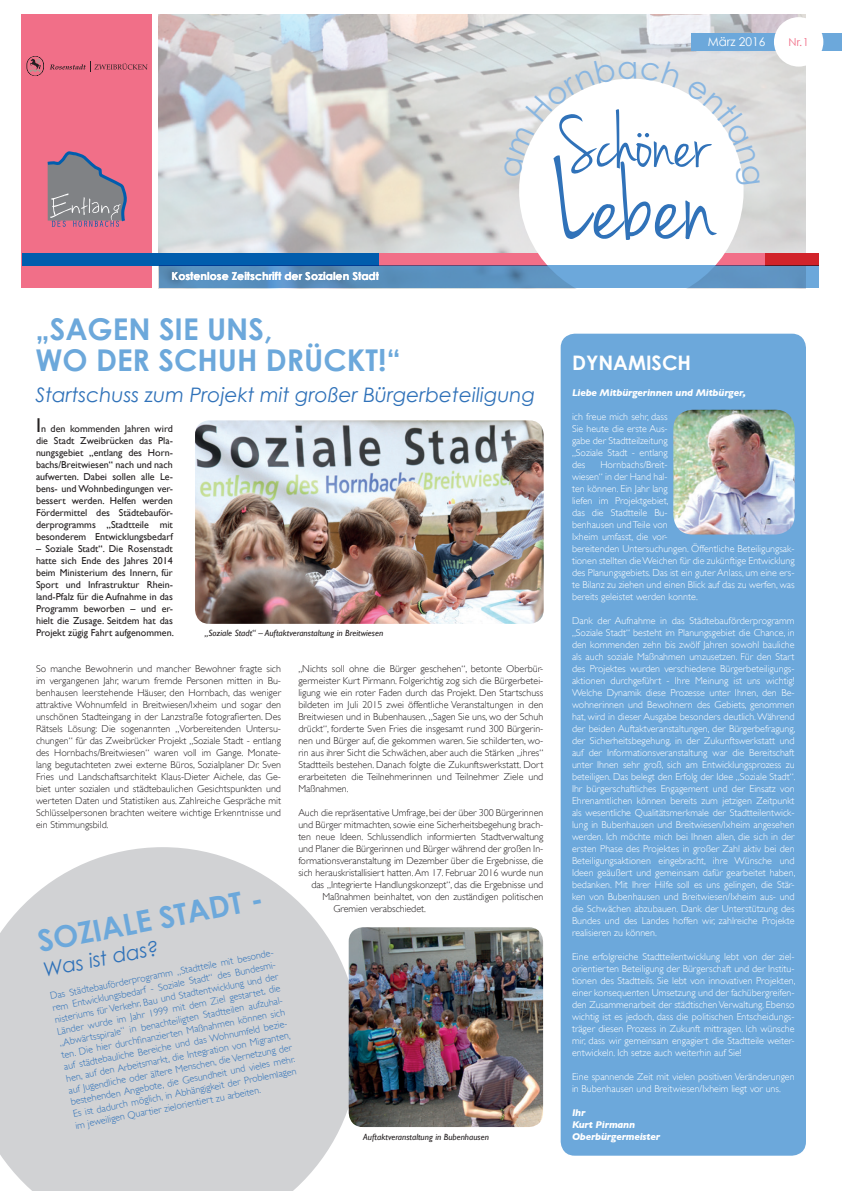
<style>
.page{position:relative;width:842px;height:1191px;background:#fff}
.page>*{position:absolute;margin:0;border:0;box-sizing:border-box;transform-origin:0 0}
.t1{font:120px "Jenna Sue";color:#3072b9}
.t2{font:80px "Jenna Sue";color:#3072b9}
.t3{font:700 30px/31px "Century Gothic";color:#6ca8db}
.t4{font:italic 20px "Century Gothic";color:#3072b9}
.t5{font:700 20px "Century Gothic";color:#fff}
.t6{font:12px "Century Gothic";color:#fff}
.t7{font:700 11px "Century Gothic";color:#fff}
.t8{font:11px "Century Gothic";color:#f16f88}
.t9{font:300 10px/12px "Gill Sans";color:#fff;text-align:justify}
.t10{font:300 10px/12px "Gill Sans";letter-spacing:-.005em;color:#231f20;text-align:justify}
.t11{font:300 10px/12px "Gill Sans";color:#3072b9}
.t12{font:10px/12px "Gill Sans";color:#231f20;text-align:justify}
.t13{font:italic 700 10px/12px "Gill Sans";letter-spacing:-.02em;color:#fff}
.t14{font:italic 9px "Gill Sans";color:#231f20}
.s1{font-size:20px}
</style>
<div class="page">
<img style="left:195px;top:420px;width:349px;height:204px">
<div style="left:561px;top:334px;width:245px;height:821px;background:#6ca8db;border-radius:14px"></div>
<img style="left:673px;top:410px;width:122px;height:124px">
<div style="left:22px;top:14px;width:130px;height:274px;background:#f16f88"></div>
<img style="left:159px;top:14px;width:647px;height:239px">
<div style="left:22px;top:253px;width:363px;height:13px;background:#015dad"></div>
<div style="left:379px;top:253px;width:400px;height:13px;background:#f16f88"></div>
<div style="left:765px;top:253px;width:53px;height:13px;background:#d1232a"></div>
<svg style="left:504px;top:185px;width:255px;height:104px"></svg>
<svg style="left:159px;top:266px;width:659px;height:22px;background:#5e95c4"></svg>
<svg style="left:50px;top:61px;width:98px;height:11px"></svg>
<svg style="left:26px;top:56px;width:18px;height:20px"></svg>
<svg style="left:47px;top:151px;width:80px;height:76px"></svg>
<div style="left:691px;top:33px;width:151px;height:17px;background:#6ca8db"></div>
<div style="left:774px;top:17px;width:49px;height:50px;background:#fff;border-radius:50%"></div>
<svg style="left:0;top:847px;width:349px;height:344px;background:#d6d6d8"></svg>
<img style="left:349px;top:927px;width:194px;height:200px">
<svg style="left:503px;top:57px;width:257px;height:128px"></svg>
<p class="t6" style="left:708px;top:34px;width:59px">März 2016</p>
<p class="t8" style="left:788px;top:35px;width:22px">Nr.1</p>
<p class="t7" style="left:171px;top:269px;width:209px">Kostenlose Zeitschrift der Sozialen Stadt</p>
<h2 class="t2" style="left:560px;top:98px;width:150px">Schoner</h2>
<h1 class="t1" style="left:553px;top:135px;width:164px">Leben</h1>
<h3 class="t3" style="left:35px;top:313px;width:367px">„SAGEN SIE UNS,<br>WO DER SCHUH DRÜCKT!“</h3>
<h3 class="t4" style="left:35px;top:383px;width:501px">Startschuss zum Projekt mit großer Bürgerbeteiligung</h3>
<p class="t12" style="left:36px;top:423px;width:138px"><span class="s1">I</span>n den kommenden Jahren wird die Stadt Zweibrücken das Pla&shy;nungsgebiet „entlang des Horn&shy;bachs/Breitwiesen“ nach und nach aufwerten. Dabei sollen alle Le&shy;bens- und Wohnbedingungen ver&shy;bessert werden. Helfen werden Fördermittel des Städtebauför&shy;derprogramms „Stadtteile mit besonderem Entwicklungsbedarf</p>
<p class="t12" style="left:36px;top:543px;width:139px">– Soziale Stadt“. Die Rosenstadt hatte sich Ende des Jahres 2014 beim Ministerium des Innern, für Sport und Infrastruktur Rhein&shy;land-Pfalz für die Aufnahme in das Programm beworben – und er&shy;hielt die Zusage. Seitdem hat das Projekt zügig Fahrt aufgenommen.</p>
<p class="t14" style="left:205px;top:628px;width:180px">„Soziale Stadt“ – Auftaktveranstaltung in Breitwiesen</p>
<p class="t10" style="left:36px;top:663px;width:247px">So manche Bewohnerin und mancher Bewohner fragte sich im vergangenen Jahr, warum fremde Personen mitten in Bu&shy;benhausen leerstehende Häuser, den Hornbach, das weniger attraktive Wohnumfeld in Breitwiesen/Ixheim und sogar den unschönen Stadteingang in der Lanzstraße fotografierten. Des Rätsels Lösung: Die sogenannten „Vorbereitenden Untersu&shy;chungen“ für das Zweibrücker Projekt „Soziale Stadt - entlang des Hornbachs/Breitwiesen“ waren voll im Gange. Monate&shy;lang begutachteten zwei externe Büros, Sozialplaner Dr. Sven Fries und Landschaftsarchitekt Klaus-Dieter Aichele, das Ge&shy;biet unter sozialen und städtebaulichen Gesichtspunkten und werteten Daten und Statistiken aus. Zahlreiche Gespräche mit Schlüsselpersonen brachten weitere wichtige Erkenntnisse und ein Stimmungsbild.</p>
<p class="t10" style="left:298px;top:663px;width:247px">„Nichts soll ohne die Bürger geschehen“, betonte Oberbür&shy;germeister Kurt Pirmann. Folgerichtig zog sich die Bürgerbetei&shy;ligung wie ein roter Faden durch das Projekt. Den Startschuss bildeten im Juli 2015 zwei öffentliche Veranstaltungen in den Breitwiesen und in Bubenhausen. „Sagen Sie uns, wo der Schuh drückt“, forderte Sven Fries die insgesamt rund 300 Bürgerin&shy;nen und Bürger auf, die gekommen waren. Sie schilderten, wo&shy;rin aus ihrer Sicht die Schwächen, aber auch die Stärken „ihres“ Stadtteils bestehen. Danach folgte die Zukunftswerkstatt. Dort erarbeiteten die Teilnehmerinnen und Teilnehmer Ziele und Maßnahmen.</p>
<p class="t10" style="left:298px;top:807px;width:247px">Auch die repräsentative Umfrage, bei der über 300 Bürgerinnen</p>
<p class="t10" style="left:298px;top:819px;width:246px">und Bürger mitmachten, sowie eine Sicherheitsbegehung brach-</p>
<p class="t10" style="left:298px;top:831px;width:246px">ten neue Ideen. Schlussendlich informierten Stadtverwaltung</p>
<p class="t10" style="left:298px;top:843px;width:246px">und Planer die Bürgerinnen und Bürger während der großen In-</p>
<p class="t10" style="left:298px;top:855px;width:247px">formationsveranstaltung im Dezember über die Ergebnisse, die</p>
<p class="t10" style="left:298px;top:867px;width:247px">sich herauskristallisiert hatten. Am 17. Februar 2016 wurde nun</p>
<p class="t10" style="left:311px;top:879px;width:234px">das „Integrierte Handlungskonzept“, das die Ergebnisse und</p>
<p class="t10" style="left:322px;top:891px;width:223px">Maßnahmen beinhaltet, von den zuständigen politischen</p>
<p class="t10" style="left:333px;top:903px;width:94px">Gremien verabschiedet.</p>
<h3 class="t3" style="left:35px;top:925px;width:230px;rotate:-11deg">SOZIALE STADT -</h3>
<h3 class="t4" style="left:41px;top:957px;width:119px;rotate:-11deg">Was ist das?</h3>
<p class="t11" style="left:49px;top:990px;width:236px;rotate:-11deg">Das Städtebauförderprogramm „Stadtteile mit besonde&shy;rem Entwicklungsbedarf - Soziale Stadt“ des Bundesmi&shy;nisteriums für Verkehr, Bau und Stadtentwicklung und der Länder wurde im Jahr 1999 mit dem Ziel gestartet, die „Abwärtsspirale“ in benachteiligten Stadtteilen aufzuhal&shy;ten. Die hier durchfi nanzierten Maßnahmen können sich auf städtebauliche Bereiche und das Wohnumfeld bezie&shy;hen, auf den Arbeitsmarkt, die Integration von Migranten, auf Jugendliche oder ältere Menschen, die Vernetzung der bestehenden Angebote, die Gesundheit und vieles mehr.<br>Es ist dadurch möglich, in Abhängigkeit der Problemlagen im jeweiligen Quartier zielorientiert zu arbeiten.</p>
<p class="t14" style="left:363px;top:1132px;width:127px">Auftaktveranstaltung in Bubenhausen</p>
<h3 class="t5" style="left:572px;top:350px;width:121px">DYNAMISCH</h3>
<p class="t13" style="left:572px;top:387px;width:175px">Liebe Mitbürgerinnen und Mitbürger,</p>
<p class="t9" style="left:572px;top:411px;width:97px">ich freue mich sehr, dass Sie heute die erste Aus&shy;gabe der Stadtteilzeitung „Soziale Stadt - entlang des</p>
<p class="t9" style="left:572px;top:459px;width:224px;text-align:left;text-indent:28px">Hornbachs/Breit-<br>wiesen“ in der Hand hal-<br>ten können. Ein Jahr lang<br>liefen im Projektgebiet,<br>das die Stadtteile Bu-<br>benhausen und Teile von<br>Ixheim umfasst, die vor-<br>bereitenden Untersuchungen. Öffentliche Beteiligungsak&shy;tionen stellten die Weichen für die zukünftige Entwicklung des Planungsgebiets. Das ist ein guter Anlass, um eine ers&shy;te Bilanz zu ziehen und einen Blick auf das zu werfen, was bereits geleistet werden konnte.</p>
<p class="t9" style="left:572px;top:615px;width:225px">Dank der Aufnahme in das Städtebauförderprogramm „Soziale Stadt“ besteht im Planungsgebiet die Chance, in den kommenden zehn bis zwölf Jahren sowohl bauliche als auch soziale Maßnahmen umzusetzen. Für den Start des Projektes wurden verschiedene Bürgerbeteiligungs&shy;aktionen durchgeführt - Ihre Meinung ist uns wichtig!<br>Welche Dynamik diese Prozesse unter Ihnen, den Be&shy;wohnerinnen und Bewohnern des Gebiets, genommen hat, wird in dieser Ausgabe besonders deutlich. Während der beiden Auftaktveranstaltungen, der Bürgerbefragung, der Sicherheitsbegehung, in der Zukunftswerkstatt und auf der Informationsveranstaltung war die Bereitschaft unter Ihnen sehr groß, sich am Entwicklungsprozess zu beteiligen. Das belegt den Erfolg der Idee „Soziale Stadt“.<br>Ihr bürgerschaftliches Engagement und der Einsatz von Ehrenamtlichen können bereits zum jetzigen Zeitpunkt als wesentliche Qualitätsmerkmale der Stadtteilentwick&shy;lung in Bubenhausen und Breitwiesen/Ixheim angesehen werden. Ich möchte mich bei Ihnen allen, die sich in der ersten Phase des Projektes in großer Zahl aktiv bei den Beteiligungsaktionen eingebracht, ihre Wünsche und Ideen geäußert und gemeinsam dafür gearbeitet haben, bedanken. Mit Ihrer Hilfe soll es uns gelingen, die Stär&shy;ken von Bubenhausen und Breitwiesen/Ixheim aus- und die Schwächen abzubauen. Dank der Unterstützung des Bundes und des Landes hoffen wir, zahlreiche Projekte realisieren zu können.</p>
<p class="t9" style="left:572px;top:951px;width:225px">Eine erfolgreiche Stadtteilentwicklung lebt von der ziel&shy;orientierten Beteiligung der Bürgerschaft und der Institu&shy;tionen des Stadtteils. Sie lebt von innovativen Projekten, einer konsequenten Umsetzung und der fachübergreifen&shy;den Zusammenarbeit der städtischen Verwaltung. Ebenso wichtig ist es jedoch, dass die politischen Entscheidungs&shy;träger diesen Prozess in Zukunft mittragen. Ich wünsche mir, dass wir gemeinsam engagiert die Stadtteile weiter&shy;entwickeln. Ich setze auch weiterhin auf Sie!</p>
<p class="t9" style="left:572px;top:1071px;width:224px">Eine spannende Zeit mit vielen positiven Veränderungen in Bubenhausen und Breitwiesen/Ixheim liegt vor uns.</p>
<p class="t13" style="left:572px;top:1107px;width:90px">Ihr<br>Kurt Pirmann<br>Oberbürgermeister</p>
</div>
